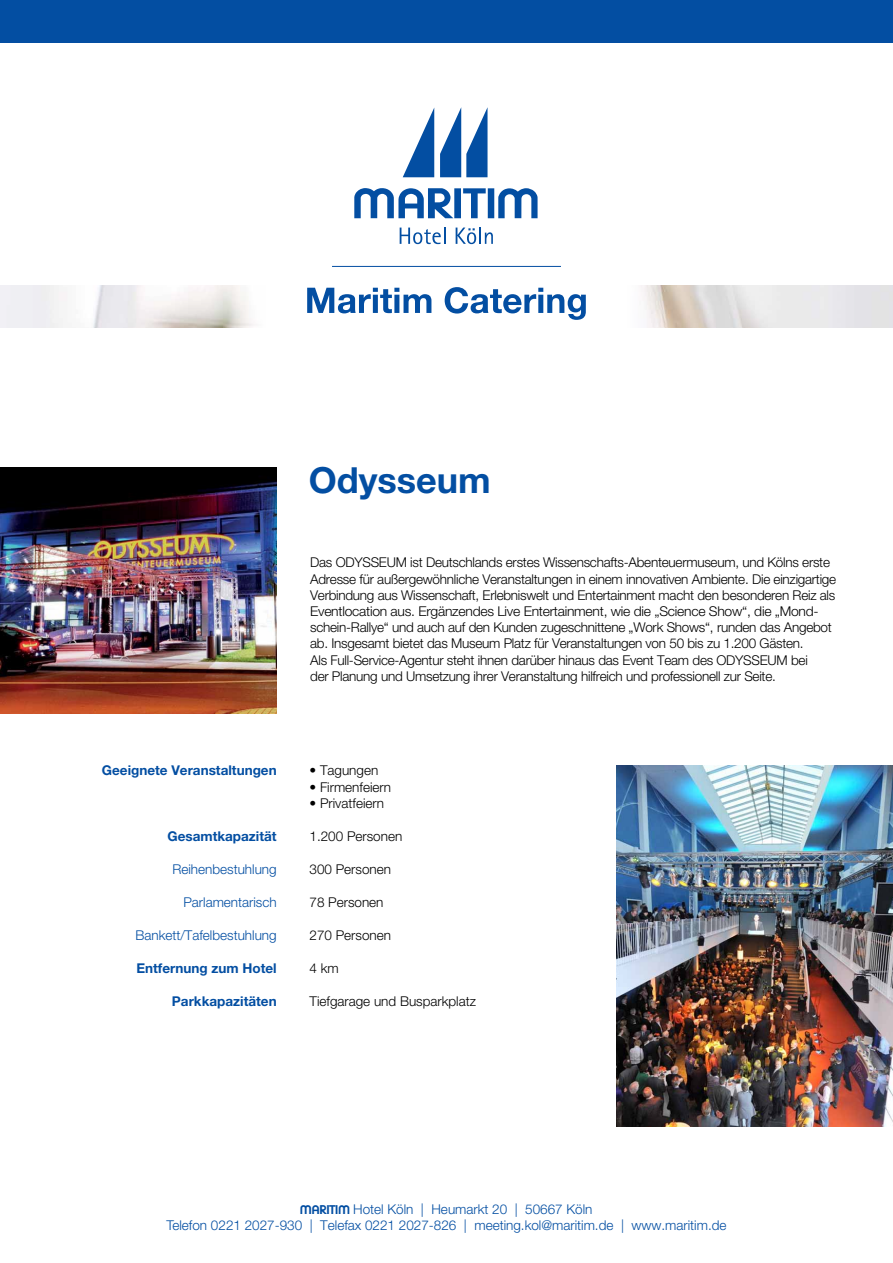
<style>
.page{position:relative;width:893px;height:1263px;background:#fff}
.page>*{position:absolute;margin:0;border:0;box-sizing:border-box;transform-origin:0 0}
.t1{font:700 36px "Helvetica Neue LT Pro";color:#034ea2}
.t2{font:300 13.5px/16.2px "Helvetica Neue LT Pro";letter-spacing:-.02em;color:#000}
.t3{font:300 13.5px/16.2px "Helvetica Neue LT Pro";color:#034ea2;text-align:center}
.t4{font:300 13.5px "Helvetica Neue LT Pro";color:#000}
.t5{font:700 13.5px "Helvetica Neue LT Pro";color:#034ea2}
.s1{font-family:"Maritim Plain";font-weight:400}
</style>
<div class="page">
<div style="left:0;top:0;width:893px;height:43px;background:#034ea2"></div>
<img style="left:0;top:468px;width:277px;height:245px">
<img style="left:617px;top:765px;width:276px;height:362px">
<img style="left:0;top:285px;width:893px;height:43px">
<div style="left:236px;top:280px;width:421px;height:59px;background:#fff"></div>
<hr style="left:332px;top:266px;width:229px;height:1px;background:#034ea2">
<svg style="left:307px;top:288px;width:124px;height:25px"></svg>
<svg style="left:445px;top:287px;width:141px;height:33px"></svg>
<svg style="left:403px;top:108px;width:31px;height:69px"></svg>
<svg style="left:440px;top:107px;width:47px;height:70px"></svg>
<svg style="left:354px;top:188px;width:184px;height:30px"></svg>
<svg style="left:400px;top:228px;width:45px;height:16px"></svg>
<svg style="left:456px;top:228px;width:37px;height:16px"></svg>
<h1 class="t1" style="left:309px;top:458px;width:183px">Odysseum</h1>
<p class="t5" style="left:102px;top:762px;width:176px">Geeignete Veranstaltungen</p>
<p class="t5" style="left:167px;top:828px;width:111px">Gesamtkapazität</p>
<p class="t3" style="left:172px;top:861px;width:106px">Reihenbestuhlung</p>
<p class="t3" style="left:183px;top:894px;width:95px">Parlamentarisch</p>
<p class="t3" style="left:135px;top:927px;width:143px">Bankett/Tafelbestuhlung</p>
<p class="t5" style="left:136px;top:960px;width:142px">Entfernung zum Hotel</p>
<p class="t5" style="left:172px;top:993px;width:106px">Parkkapazitäten</p>
<p class="t2" style="left:310px;top:554px;width:528px">Das ODYSSEUM ist Deutschlands erstes Wissenschafts-Abenteuermuseum, und Kölns erste Adresse für außergewöhnliche Veranstaltungen in einem innovativen Ambiente. Die einzigartige Verbindung aus Wissenschaft, Erlebniswelt und Entertainment macht den besonderen Reiz als Eventlocation aus. Ergänzendes Live Entertainment, wie die „Science Show“, die „Mond&shy;schein-Rallye“ und auch auf den Kunden zugeschnittene „Work Shows“, runden das Angebot ab. Insgesamt bietet das Museum Platz für Veranstaltungen von 50 bis zu 1.200 Gästen.<br>Als Full-Service-Agentur steht ihnen darüber hinaus das Event Team des ODYSSEUM bei<br>der Planung und Umsetzung ihrer Veranstaltung hilfreich und professionell zur Seite.</p>
<p class="t4" style="left:309px;top:762px;width:70px">• Tagungen</p>
<p class="t4" style="left:309px;top:778px;width:83px">• Firmenfeiern</p>
<p class="t4" style="left:309px;top:795px;width:76px">• Privatfeiern</p>
<p class="t4" style="left:309px;top:828px;width:94px">1.200 Personen</p>
<p class="t4" style="left:309px;top:861px;width:83px">300 Personen</p>
<p class="t4" style="left:309px;top:894px;width:76px">78 Personen</p>
<p class="t4" style="left:309px;top:927px;width:83px">270 Personen</p>
<p class="t2" style="left:309px;top:960px;width:31px">4 km</p>
<p class="t4" style="left:309px;top:993px;width:168px">Tiefgarage und Busparkplatz</p>
<p class="t3" style="left:166px;top:1200px;width:562px"><span class="s1">M</span> Hotel Köln | Heumarkt 20 | 50667 Köln<br>Telefon 0221 2027-930 | Telefax 0221 2027-826 | meeting.kol@maritim.de | www.maritim.de</p>
</div>
